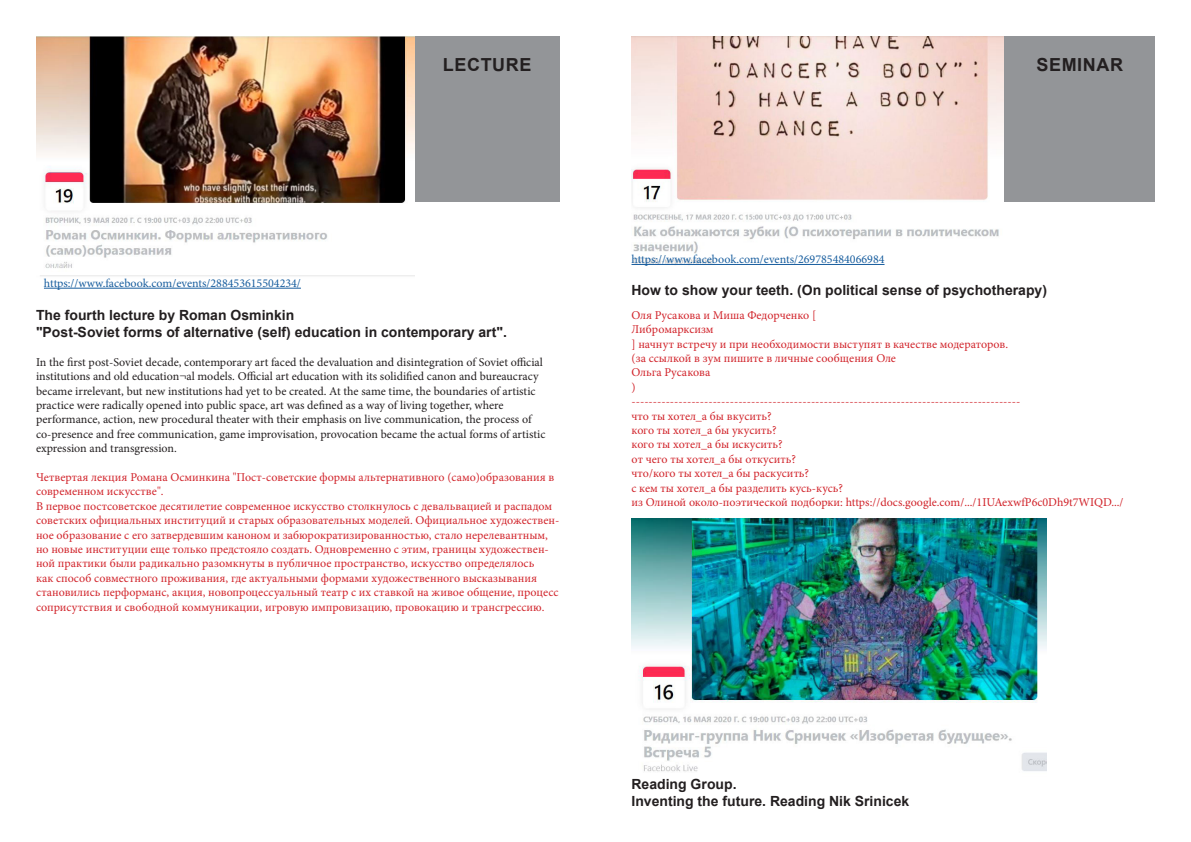
<style>
.page{position:relative;width:1191px;height:842px;background:#fff}
.page>*{position:absolute;margin:0;border:0;box-sizing:border-box;transform-origin:0 0}
.t1{font:700 18px "Arial";letter-spacing:.035em;color:#231f20}
.t2{font:700 14px "Arial";color:#231f20}
.t3{font:12px/14.4px "Minion Pro";color:#d1232a}
.t4{font:12px/14.4px "Minion Pro";color:#231f20}
.t5{font:12px "Minion Pro";color:#175d9e}
</style>
<div class="page">
<img style="left:36px;top:36px;width:379px;height:240px">
<img style="left:631px;top:36px;width:373px;height:229px">
<img style="left:631px;top:519px;width:415px;height:253px">
<div style="left:415px;top:36px;width:144px;height:165px;background:#939598"></div>
<div style="left:1004px;top:36px;width:151px;height:165px;background:#939598"></div>
<hr style="left:44px;top:288px;width:257px;height:1px;background:#175d9e">
<hr style="left:631px;top:264px;width:253px;height:1px;background:#175d9e">
<p class="t1" style="left:443px;top:52px;width:90px">LECTURE</p>
<p class="t1" style="left:1036px;top:52px;width:88px">SEMINAR</p>
<p class="t5" style="left:44px;top:275px;width:258px">https://www.facebook.com/events/288453615504234/</p>
<p class="t2" style="left:36px;top:305px;width:260px">The fourth lecture by Roman Osminkin</p>
<p class="t2" style="left:36px;top:322px;width:472px">"Post-Soviet forms of alternative (self) education in contemporary art".</p>
<p class="t4" style="left:36px;top:355px;width:511px">In the first post-Soviet decade, contemporary art faced the devaluation and disintegration of Soviet official institutions and old education¬al models. Official art education with its solidified canon and bureaucracy became irrelevant, but new institutions had yet to be created. At the same time, the boundaries of artistic practice were radically opened into public space, art was defined as a way of living together, where performance, action, new procedural theater with their emphasis on live communication, the process of co-presence and free communication, game improvisation, provocation became the actual forms of artistic expression and transgression.</p>
<p class="t3" style="left:36px;top:470px;width:520px">Четвертая лекция Романа Осминкина "Пост-советские формы альтернативного (само)образования в современном искусстве".</p>
<p class="t3" style="left:36px;top:499px;width:525px">В первое постсоветское десятилетие современное искусство столкнулось с девальвацией и распадом советских официальных институций и старых образовательных моделей. Официальное художествен&shy;ное образование с его затвердевшим каноном и забюрократизированностью, стало нерелевантным, но новые институции еще только предстояло создать. Одновременно с этим, границы художествен&shy;ной практики были радикально разомкнуты в публичное пространство, искусство определялось<br>как способ совместного проживания, где актуальными формами художественного высказывания становились перформанс, акция, новопроцессуальный театр с их ставкой на живое общение, процесс соприсутствия и свободной коммуникации, игровую импровизацию, провокацию и трансгрессию.</p>
<p class="t5" style="left:631px;top:251px;width:254px">https://www.facebook.com/events/269785484066984</p>
<p class="t2" style="left:631px;top:280px;width:417px">How to show your teeth. (On political sense of psychotherapy)</p>
<p class="t3" style="left:631px;top:308px;width:186px">Оля Русакова и Миша Федорченко [</p>
<p class="t3" style="left:631px;top:322px;width:84px">Либромарксизм</p>
<p class="t3" style="left:631px;top:337px;width:378px">] начнут встречу и при необходимости выступят в качестве модераторов.</p>
<p class="t3" style="left:631px;top:351px;width:266px">(за ссылкой в зум пишите в личные сообщения Оле</p>
<p class="t3" style="left:631px;top:365px;width:80px">Ольга Русакова</p>
<p class="t3" style="left:631px;top:380px;width:6px">)</p>
<p class="t3" style="left:631px;top:394px;width:390px">-------------------------------------------------------------------------------------------</p>
<p class="t3" style="left:631px;top:409px;width:142px">что ты хотел_а бы вкусить?</p>
<p class="t3" style="left:631px;top:423px;width:147px">кого ты хотел_а бы укусить?</p>
<p class="t3" style="left:631px;top:437px;width:153px">кого ты хотел_а бы искусить?</p>
<p class="t3" style="left:631px;top:452px;width:166px">от чего ты хотел_а бы откусить?</p>
<p class="t3" style="left:631px;top:466px;width:179px">что/кого ты хотел_а бы раскусить?</p>
<p class="t3" style="left:631px;top:481px;width:213px">с кем ты хотел_а бы разделить кусь-кусь?</p>
<p class="t3" style="left:631px;top:495px;width:493px">из Олиной около-поэтической подборки: https://docs.google.com/.../1IUAexwfP6c0Dh9t7WIQD.../</p>
<p class="t2" style="left:631px;top:774px;width:107px">Reading Group.</p>
<p class="t2" style="left:631px;top:791px;width:279px">Inventing the future. Reading Nik Srinicek</p>
</div>
